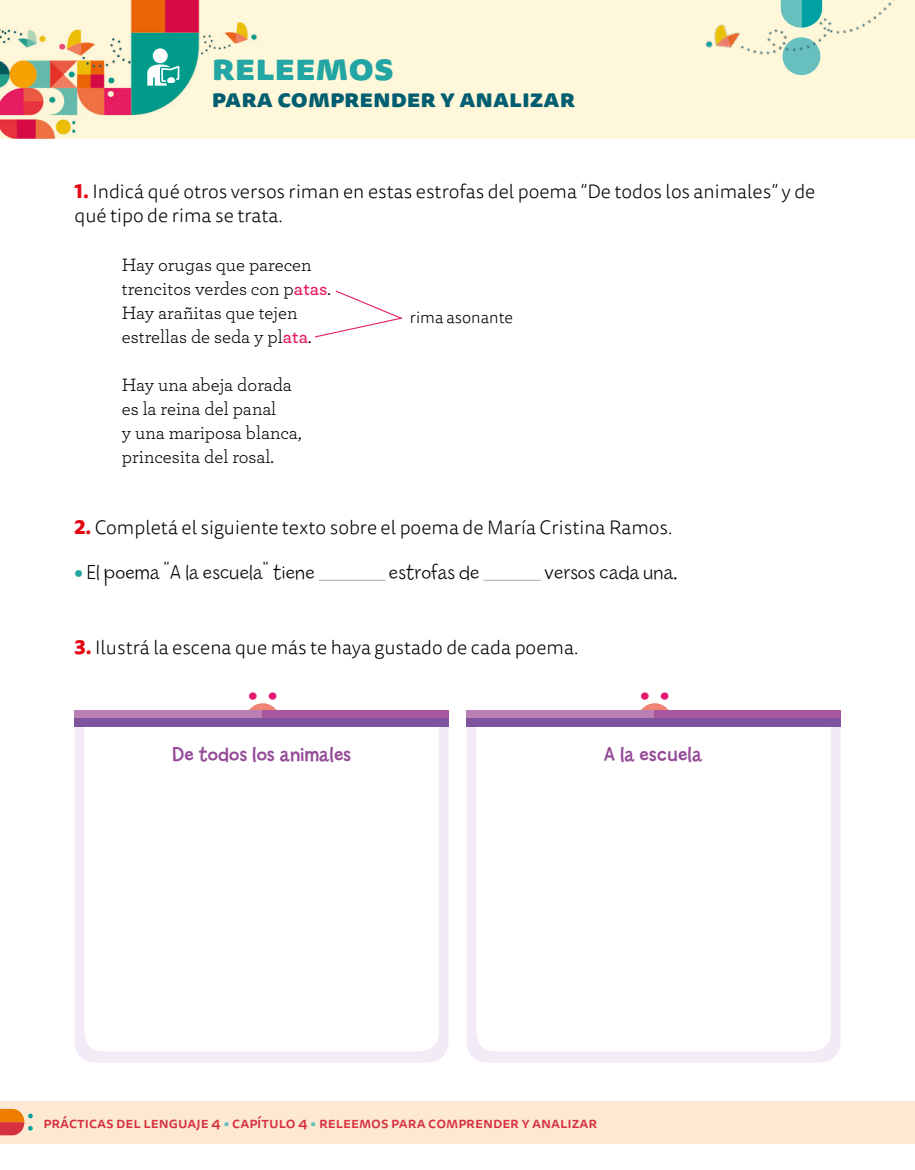
<style>
.page{position:relative;width:915px;height:1170px;background:#fff}
.page>*{position:absolute;margin:0;border:0;box-sizing:border-box;transform-origin:0 0}
.t1{font:800 36px "Tisa Sans Pro";color:#22a5a3;scale:1.04 1}
.t2{font:800 24px "Tisa Sans Pro";color:#005e70;scale:1.04 1}
.manuscrito_negro_lig{font:300 21px "Billy";letter-spacing:.01em;color:#000}
.manuscrito_color{font:21px "Billy";letter-spacing:.01em;color:#954b97}
.Consigna_123{font:300 19.5px/24px "Tisa Sans Pro";color:#000}
.Texto_fragmento_sin{font:18.75px "Archer";color:#000}
.Teoria_desarrollo_co{font:300 16.5px "Tisa Sans Pro";color:#000}
.folio_descargables_l{font:500 15px "Tisa Sans Pro";color:#d5313f}
.s1{font-weight:800;color:#e30612}
.s2{font-weight:600;color:#e71f63}
.s3{font-family:"Tisa Sans Pro";font-weight:900;font-size:15px;color:#22a5a3}
.s4{color:#67c0be}
</style>
<div class="page">
<div style="left:0;top:0;width:914px;height:138px;background:#fff7da"></div>
<div style="left:782px;top:37px;width:38px;height:38px;background:#67c0be;border-radius:50%"></div>
<img style="left:705px;top:0;width:190px;height:64px">
<img style="left:0;top:0;width:257px;height:138px">
<div style="left:153px;top:48px;width:15px;height:15px;background:#fff;border-radius:50%"></div>
<svg style="left:147px;top:64px;width:32px;height:22px"></svg>
<div style="left:0;top:1100px;width:914px;height:43px;background:#fde9d2"></div>
<svg style="left:0;top:1108px;width:33px;height:27px"></svg>
<svg style="left:314px;top:290px;width:89px;height:48px"></svg>
<div style="left:245px;top:703px;width:35px;height:34px;background:#f08372;border-radius:50%"></div>
<div style="left:268px;top:692px;width:8px;height:7px;background:#e61c72;border-radius:50%"></div>
<div style="left:249px;top:692px;width:7px;height:7px;background:#e61c72;border-radius:50%"></div>
<div style="left:637px;top:703px;width:34px;height:34px;background:#f08372;border-radius:50%"></div>
<div style="left:660px;top:692px;width:8px;height:7px;background:#e61c72;border-radius:50%"></div>
<div style="left:640px;top:692px;width:8px;height:7px;background:#e61c72;border-radius:50%"></div>
<svg style="left:74px;top:727px;width:374px;height:335px;fill:#f2eaf5"></svg>
<svg style="left:466px;top:727px;width:374px;height:335px;fill:#f2eaf5"></svg>
<svg style="left:84px;top:727px;width:354px;height:324px"></svg>
<svg style="left:476px;top:727px;width:354px;height:324px"></svg>
<div style="left:74px;top:717px;width:374px;height:10px;background:#7f549e"></div>
<div style="left:261px;top:710px;width:187px;height:7px;background:#a8579e"></div>
<div style="left:74px;top:710px;width:188px;height:7px;background:#b97eb4"></div>
<div style="left:466px;top:717px;width:374px;height:10px;background:#7f549e"></div>
<div style="left:652px;top:710px;width:188px;height:7px;background:#a8579e"></div>
<div style="left:466px;top:710px;width:188px;height:7px;background:#b97eb4"></div>
<h1 class="t1" style="left:212px;top:40px;width:176px">releemos</h1>
<p class="t2" style="left:212px;top:80px;width:351px">para comprender y analizar</p>
<p class="Consigna_123" style="left:74px;top:180px;width:742px"><span class="s1">1.</span> Indicá qué otros versos riman en estas estrofas del poema “De todos los animales” y de qué tipo de rima se trata.</p>
<p class="Texto_fragmento_sin" style="left:122px;top:251px;width:191px">Hay orugas que parecen</p>
<p class="Texto_fragmento_sin" style="left:122px;top:275px;width:210px">trencitos verdes con p<span class="s2">atas</span>.</p>
<p class="Texto_fragmento_sin" style="left:122px;top:299px;width:177px">Hay arañitas que tejen</p>
<p class="Texto_fragmento_sin" style="left:122px;top:323px;width:191px">estrellas de seda y pl<span class="s2">ata</span>.</p>
<p class="Texto_fragmento_sin" style="left:122px;top:371px;width:172px">Hay una abeja dorada</p>
<p class="Texto_fragmento_sin" style="left:122px;top:395px;width:156px">es la reina del panal</p>
<p class="Texto_fragmento_sin" style="left:122px;top:419px;width:181px">y una mariposa blanca,</p>
<p class="Texto_fragmento_sin" style="left:122px;top:443px;width:154px">princesita del rosal.</p>
<p class="Teoria_desarrollo_co" style="left:409px;top:306px;width:105px">rima asonante</p>
<p class="Consigna_123" style="left:74px;top:516px;width:599px"><span class="s1">2.</span> Completá el siguiente texto sobre el poema de María Cristina Ramos.</p>
<p class="manuscrito_negro_lig" style="left:74px;top:561px;width:604px"><span class="s3">•</span> El poema "A la escuela" tiene <sup>_______</sup> estrofas de <sup>______</sup> versos cada una.</p>
<p class="Consigna_123" style="left:74px;top:636px;width:505px"><span class="s1">3.</span> Ilustrá la escena que más te haya gustado de cada poema.</p>
<p class="manuscrito_color" style="left:172px;top:742px;width:180px">De todos los animales</p>
<p class="manuscrito_color" style="left:603px;top:742px;width:100px">A la escuela</p>
<p class="folio_descargables_l" style="left:43px;top:1111px;width:555px">Prácticas del lenguaje 4 <span class="s4">•</span> capítulo 4 <span class="s4">•</span> Releemos Para comprender y analizar</p>
</div>
